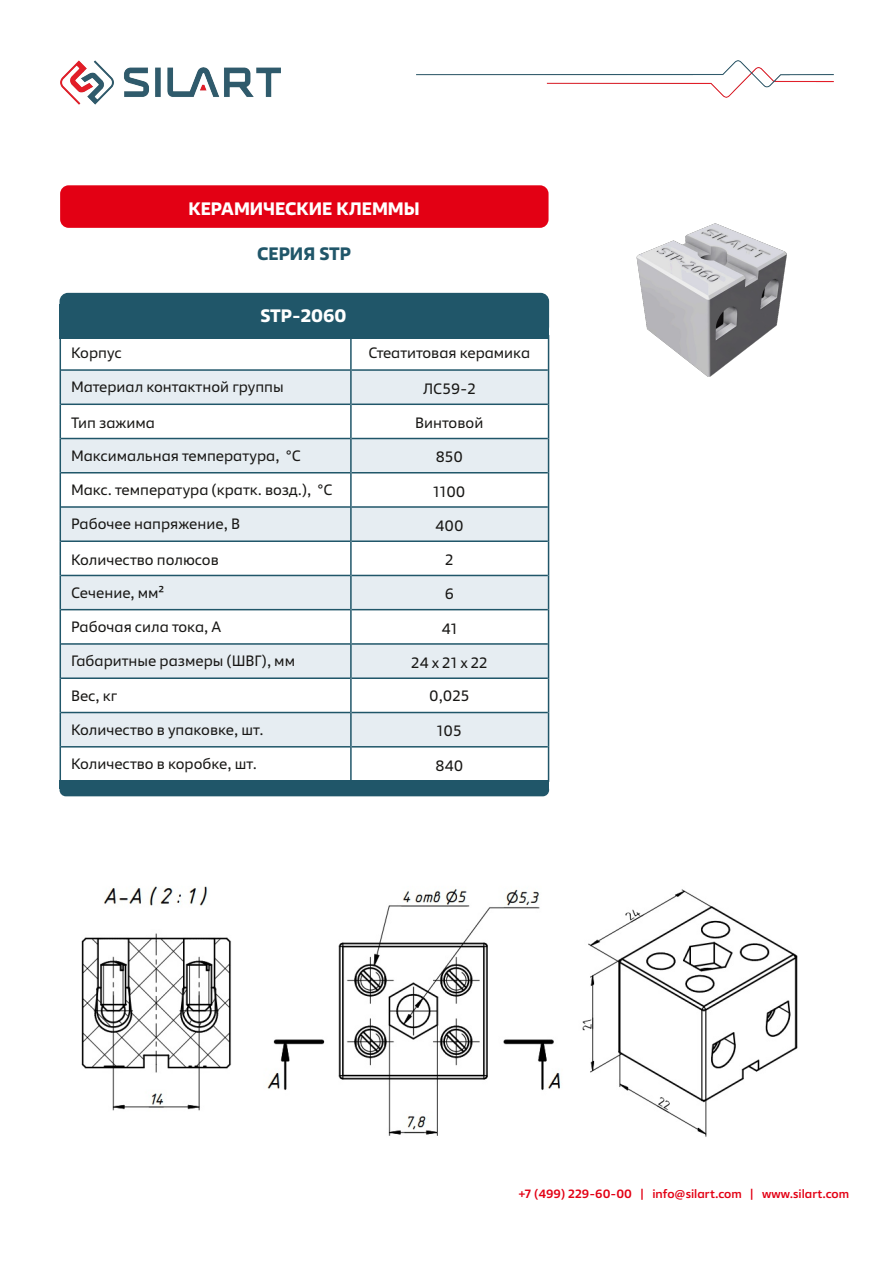
<style>
.page{position:relative;width:893px;height:1263px;background:#fff}
.page>*{position:absolute;margin:0;border:0;box-sizing:border-box;transform-origin:0 0}
.t1{font:700 18px "Vast";color:#fff}
.t2{font:700 18px "Vast";letter-spacing:-.005em;color:#205669}
.t3{font:15px "Vast";color:#181715}
.t4{font:15px "Vast";letter-spacing:.205em;color:#181715}
.t5{font:500 12px "Vast";color:#e30014}
</style>
<div class="page">
<img style="left:61px;top:61px;width:220px;height:44px">
<img style="left:417px;top:61px;width:416px;height:37px">
<div style="left:60px;top:185px;width:489px;height:43px;background:#e30014;border-radius:8px"></div>
<div style="left:60px;top:370px;width:291px;height:34px;background:#e6edf2"></div>
<div style="left:351px;top:370px;width:198px;height:34px;background:#e6edf2"></div>
<div style="left:60px;top:438px;width:291px;height:35px;background:#e6edf2"></div>
<div style="left:351px;top:438px;width:198px;height:35px;background:#e6edf2"></div>
<div style="left:60px;top:507px;width:291px;height:34px;background:#e6edf2"></div>
<div style="left:351px;top:507px;width:198px;height:34px;background:#e6edf2"></div>
<div style="left:60px;top:575px;width:291px;height:35px;background:#e6edf2"></div>
<div style="left:351px;top:575px;width:198px;height:35px;background:#e6edf2"></div>
<div style="left:60px;top:644px;width:291px;height:34px;background:#e6edf2"></div>
<div style="left:351px;top:644px;width:198px;height:34px;background:#e6edf2"></div>
<div style="left:60px;top:712px;width:291px;height:35px;background:#e6edf2"></div>
<div style="left:351px;top:712px;width:198px;height:35px;background:#e6edf2"></div>
<hr style="left:350px;top:335px;width:2px;height:35px;background:#205669">
<hr style="left:60px;top:335px;width:1px;height:35px;background:#205669">
<hr style="left:548px;top:335px;width:1px;height:35px;background:#205669">
<hr style="left:350px;top:370px;width:2px;height:34px;background:#205669">
<hr style="left:60px;top:370px;width:1px;height:34px;background:#205669">
<hr style="left:548px;top:370px;width:1px;height:34px;background:#205669">
<hr style="left:350px;top:404px;width:2px;height:34px;background:#205669">
<hr style="left:60px;top:404px;width:1px;height:34px;background:#205669">
<hr style="left:548px;top:404px;width:1px;height:34px;background:#205669">
<hr style="left:350px;top:438px;width:2px;height:35px;background:#205669">
<hr style="left:60px;top:438px;width:1px;height:35px;background:#205669">
<hr style="left:548px;top:438px;width:1px;height:35px;background:#205669">
<hr style="left:350px;top:473px;width:2px;height:34px;background:#205669">
<hr style="left:60px;top:473px;width:1px;height:34px;background:#205669">
<hr style="left:548px;top:473px;width:1px;height:34px;background:#205669">
<hr style="left:350px;top:507px;width:2px;height:34px;background:#205669">
<hr style="left:60px;top:507px;width:1px;height:34px;background:#205669">
<hr style="left:548px;top:507px;width:1px;height:34px;background:#205669">
<hr style="left:350px;top:541px;width:2px;height:34px;background:#205669">
<hr style="left:60px;top:541px;width:1px;height:34px;background:#205669">
<hr style="left:548px;top:541px;width:1px;height:34px;background:#205669">
<hr style="left:350px;top:575px;width:2px;height:35px;background:#205669">
<hr style="left:60px;top:575px;width:1px;height:35px;background:#205669">
<hr style="left:548px;top:575px;width:1px;height:35px;background:#205669">
<hr style="left:350px;top:610px;width:2px;height:34px;background:#205669">
<hr style="left:60px;top:610px;width:1px;height:34px;background:#205669">
<hr style="left:548px;top:610px;width:1px;height:34px;background:#205669">
<hr style="left:350px;top:644px;width:2px;height:34px;background:#205669">
<hr style="left:60px;top:644px;width:1px;height:34px;background:#205669">
<hr style="left:548px;top:644px;width:1px;height:34px;background:#205669">
<hr style="left:350px;top:678px;width:2px;height:34px;background:#205669">
<hr style="left:60px;top:678px;width:1px;height:34px;background:#205669">
<hr style="left:548px;top:678px;width:1px;height:34px;background:#205669">
<hr style="left:350px;top:712px;width:2px;height:35px;background:#205669">
<hr style="left:60px;top:712px;width:1px;height:35px;background:#205669">
<hr style="left:548px;top:712px;width:1px;height:35px;background:#205669">
<hr style="left:350px;top:747px;width:2px;height:35px;background:#205669">
<hr style="left:60px;top:747px;width:1px;height:35px;background:#205669">
<hr style="left:548px;top:747px;width:1px;height:35px;background:#205669">
<hr style="left:61px;top:369px;width:289px;height:2px;background:#205669">
<hr style="left:352px;top:369px;width:196px;height:2px;background:#205669">
<hr style="left:61px;top:403px;width:289px;height:2px;background:#205669">
<hr style="left:352px;top:403px;width:196px;height:2px;background:#205669">
<hr style="left:61px;top:438px;width:289px;height:1px;background:#205669">
<hr style="left:352px;top:438px;width:196px;height:1px;background:#205669">
<hr style="left:61px;top:472px;width:289px;height:1px;background:#205669">
<hr style="left:352px;top:472px;width:196px;height:1px;background:#205669">
<hr style="left:61px;top:506px;width:289px;height:2px;background:#205669">
<hr style="left:352px;top:506px;width:196px;height:2px;background:#205669">
<hr style="left:61px;top:540px;width:289px;height:2px;background:#205669">
<hr style="left:352px;top:540px;width:196px;height:2px;background:#205669">
<hr style="left:61px;top:575px;width:289px;height:1px;background:#205669">
<hr style="left:352px;top:575px;width:196px;height:1px;background:#205669">
<hr style="left:61px;top:609px;width:289px;height:1px;background:#205669">
<hr style="left:352px;top:609px;width:196px;height:1px;background:#205669">
<hr style="left:61px;top:643px;width:289px;height:2px;background:#205669">
<hr style="left:352px;top:643px;width:196px;height:2px;background:#205669">
<hr style="left:61px;top:677px;width:289px;height:2px;background:#205669">
<hr style="left:352px;top:677px;width:196px;height:2px;background:#205669">
<hr style="left:61px;top:712px;width:289px;height:1px;background:#205669">
<hr style="left:352px;top:712px;width:196px;height:1px;background:#205669">
<hr style="left:61px;top:746px;width:289px;height:1px;background:#205669">
<hr style="left:352px;top:746px;width:196px;height:1px;background:#205669">
<hr style="left:61px;top:780px;width:289px;height:2px;background:#205669">
<hr style="left:352px;top:780px;width:196px;height:2px;background:#205669">
<div style="left:60px;top:304px;width:489px;height:34px;background:#205669"></div>
<div style="left:60px;top:293px;width:489px;height:42px;background:#205669;border-radius:9px"></div>
<div style="left:60px;top:781px;width:489px;height:8px;background:#205669"></div>
<div style="left:60px;top:783px;width:489px;height:13px;background:#205669;border-radius:6px"></div>
<img style="left:636px;top:223px;width:151px;height:154px">
<img style="left:81px;top:886px;width:717px;height:251px">
<p class="t1" style="left:188px;top:198px;width:233px">КЕРАМИЧЕСКИЕ КЛЕММЫ</p>
<p class="t2" style="left:257px;top:243px;width:95px">СЕРИЯ STP</p>
<p class="t1" style="left:260px;top:305px;width:88px">STP-2060</p>
<p class="t3" style="left:71px;top:344px;width:52px">Корпус</p>
<p class="t3" style="left:368px;top:344px;width:163px">Стеатитовая керамика</p>
<p class="t3" style="left:71px;top:378px;width:214px">Материал контактной группы</p>
<p class="t3" style="left:423px;top:380px;width:55px">ЛС59-2</p>
<p class="t3" style="left:71px;top:414px;width:85px">Тип зажима</p>
<p class="t3" style="left:415px;top:414px;width:70px">Винтовой</p>
<p class="t3" style="left:71px;top:447px;width:232px">Максимальная температура, °С</p>
<p class="t3" style="left:436px;top:448px;width:29px">850</p>
<p class="t3" style="left:71px;top:481px;width:263px">Макс. температура (кратк. возд.), °С</p>
<p class="t3" style="left:433px;top:482px;width:34px">1100</p>
<p class="t3" style="left:71px;top:515px;width:170px">Рабочее напряжение, В</p>
<p class="t3" style="left:435px;top:517px;width:30px">400</p>
<p class="t3" style="left:71px;top:551px;width:149px">Количество полюсов</p>
<p class="t3" style="left:445px;top:551px;width:10px">2</p>
<p class="t3" style="left:71px;top:583px;width:95px">Сечение, мм²</p>
<p class="t3" style="left:445px;top:585px;width:11px">6</p>
<p class="t3" style="left:71px;top:618px;width:152px">Рабочая сила тока, А</p>
<p class="t3" style="left:441px;top:619px;width:17px">41</p>
<p class="t3" style="left:71px;top:652px;width:226px">Габаритные размеры (ШВГ), мм</p>
<p class="t4" style="left:411px;top:654px;width:78px">24x21x22</p>
<p class="t3" style="left:71px;top:686px;width:48px">Вес, кг</p>
<p class="t3" style="left:429px;top:686px;width:42px">0,025</p>
<p class="t3" style="left:71px;top:721px;width:194px">Количество в упаковке, шт.</p>
<p class="t3" style="left:437px;top:722px;width:26px">105</p>
<p class="t3" style="left:71px;top:755px;width:188px">Количество в коробке, шт.</p>
<p class="t3" style="left:435px;top:756px;width:29px">840</p>
<p class="t5" style="left:518px;top:1187px;width:332px">+7 (499) 229-60-00 | info@silart.com | www.silart.com</p>
</div>
